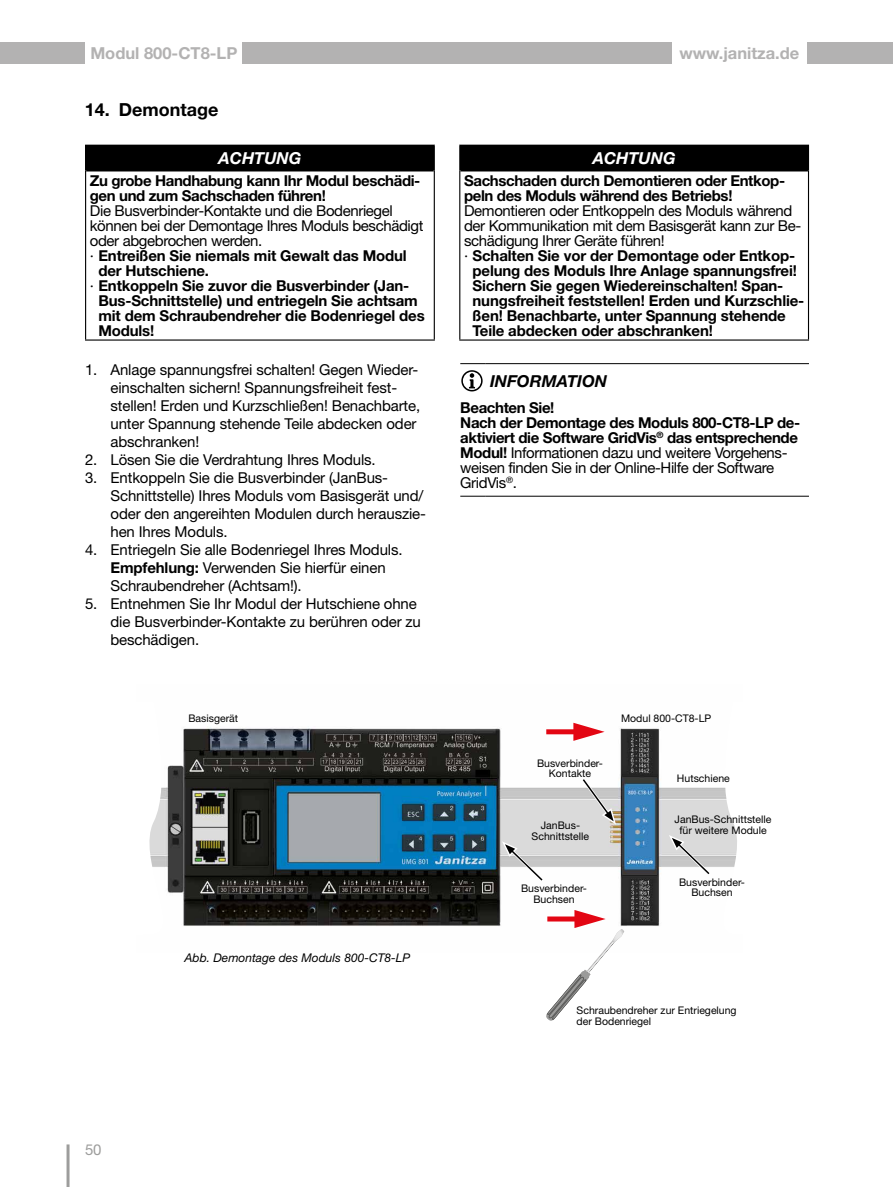
<style>
.page{position:relative;width:893px;height:1187px;background:#fff}
.page>*{position:absolute;margin:0;border:0;box-sizing:border-box;transform-origin:0 0}
.t1{font:700 18px "Helvetica Neue LT Pro";color:#000}
.t2{font:700 16.5px "Helvetica Neue LT Pro";color:#b3b2b2}
.t3{font:italic 700 16.5px "Helvetica Neue LT Pro";color:#fff}
.t4{font:italic 700 16.5px "Helvetica Neue LT Pro";color:#000}
.t5{font:15px/18px "Helvetica Neue LT Pro";letter-spacing:-.01em;color:#000}
.t6{font:700 15px/15px "Helvetica Neue LT Pro";letter-spacing:-.01em;color:#000}
.t7{font:15px "Helvetica Neue LT Pro";color:#9d9d9c}
.t8{font:italic 12px "Helvetica Neue LT Pro";color:#000}
.t9{font:10.5px/10.5px "Helvetica Neue LT Pro";color:#000;text-align:center}
.s1{font-weight:400}
.s2{font-weight:700}
</style>
<div class="page">
<hr style="left:67px;top:1144px;width:3px;height:42px;background:#9d9d9c">
<div style="left:0;top:43px;width:85px;height:21px;background:#b3b2b2"></div>
<div style="left:242px;top:43px;width:430px;height:21px;background:#b3b2b2"></div>
<div style="left:808px;top:43px;width:85px;height:21px;background:#b3b2b2"></div>
<img style="left:182px;top:727px;width:487px;height:205px">
<svg style="left:149px;top:765px;width:33px;height:128px"></svg>
<div style="left:460px;top:145px;width:348px;height:26px;background:#000"></div>
<hr style="left:459px;top:171px;width:1px;height:168px;background:#000">
<hr style="left:808px;top:171px;width:1px;height:168px;background:#000">
<hr style="left:459px;top:339px;width:350px;height:1px;background:#000">
<hr style="left:459px;top:145px;width:350px;height:1px;background:#000">
<svg style="left:459px;top:146px;width:1px;height:25px"></svg>
<svg style="left:808px;top:146px;width:1px;height:25px"></svg>
<div style="left:86px;top:145px;width:348px;height:26px;background:#000"></div>
<hr style="left:85px;top:171px;width:1px;height:168px;background:#000">
<hr style="left:434px;top:171px;width:1px;height:168px;background:#000">
<hr style="left:85px;top:339px;width:350px;height:1px;background:#000">
<hr style="left:85px;top:145px;width:350px;height:1px;background:#000">
<svg style="left:85px;top:146px;width:1px;height:25px"></svg>
<svg style="left:434px;top:146px;width:1px;height:25px"></svg>
<svg style="left:669px;top:787px;width:68px;height:87px;background:#d7d7d7"></svg>
<svg style="left:581px;top:777px;width:35px;height:47px"></svg>
<svg style="left:502px;top:841px;width:42px;height:41px"></svg>
<svg style="left:460px;top:363px;width:26px;height:1px"></svg>
<hr style="left:486px;top:363px;width:323px;height:1px;background:#000">
<svg style="left:460px;top:496px;width:26px;height:1px"></svg>
<hr style="left:486px;top:496px;width:323px;height:1px;background:#000">
<svg style="left:461px;top:370px;width:22px;height:21px"></svg>
<svg style="left:545px;top:722px;width:64px;height:20px"></svg>
<svg style="left:545px;top:908px;width:79px;height:113px"></svg>
<p class="t2" style="left:90px;top:42px;width:148px">Modul 800-CT8-LP</p>
<p class="t2" style="left:679px;top:42px;width:122px">www.janitza.de</p>
<p class="t1" style="left:85px;top:98px;width:135px">14. Demontage</p>
<p class="t3" style="left:219px;top:148px;width:84px">ACHTUNG</p>
<p class="t6" style="left:90px;top:172px;width:332px">Zu grobe Handhabung kann Ihr Modul beschädi&shy;gen und zum Sachschaden führen!</p>
<p class="t5" style="left:90px;top:201px;width:305px">Die Busverbinder-Kontakte und die Bodenriegel</p>
<p class="t5" style="left:90px;top:216px;width:335px">können bei der Demontage Ihres Moduls beschädigt</p>
<p class="t5" style="left:90px;top:231px;width:174px">oder abgebrochen werden.</p>
<p class="t6" style="left:90px;top:247px;width:318px"><span class="s1">·</span> Entreißen Sie niemals mit Gewalt das Modul</p>
<p class="t6" style="left:98px;top:262px;width:112px">der Hutschiene.</p>
<p class="t6" style="left:90px;top:277px;width:321px"><span class="s1">·</span> Entkoppeln Sie zuvor die Busverbinder (Jan-</p>
<p class="t6" style="left:98px;top:292px;width:321px">Bus-Schnittstelle) und entriegeln Sie achtsam</p>
<p class="t6" style="left:98px;top:307px;width:328px">mit dem Schraubendreher die Bodenriegel des</p>
<p class="t6" style="left:98px;top:322px;width:58px">Moduls!</p>
<p class="t5" style="left:111px;top:360px;width:311px;text-indent:-26px">1. Anlage spannungsfrei schalten! Gegen Wieder&shy;einschalten sichern! Spannungsfreiheit fest&shy;stellen! Erden und Kurzschließen! Benachbarte, unter Spannung stehende Teile abdecken oder abschranken!</p>
<p class="t5" style="left:85px;top:450px;width:292px">2. Lösen Sie die Verdrahtung Ihres Moduls.</p>
<p class="t5" style="left:111px;top:468px;width:317px;text-indent:-26px">3. Entkoppeln Sie die Busverbinder (JanBus-Schnittstelle) Ihres Moduls vom Basisgerät und/ oder den angereihten Modulen durch herauszie&shy;hen Ihres Moduls.</p>
<p class="t5" style="left:111px;top:540px;width:294px;text-indent:-26px">4. Entriegeln Sie alle Bodenriegel Ihres Moduls.<br><span class="s2">Empfehlung:</span> Verwenden Sie hierfür einen<br>Schraubendreher (Achtsam!).</p>
<p class="t5" style="left:111px;top:594px;width:312px;text-indent:-26px">5. Entnehmen Sie Ihr Modul der Hutschiene ohne die Busverbinder-Kontakte zu berühren oder zu beschädigen.</p>
<p class="t3" style="left:593px;top:148px;width:84px">ACHTUNG</p>
<p class="t6" style="left:464px;top:172px;width:323px">Sachschaden durch Demontieren oder Entkop&shy;peln des Moduls während des Betriebs!</p>
<p class="t5" style="left:464px;top:201px;width:330px">Demontieren oder Entkoppeln des Moduls während</p>
<p class="t5" style="left:464px;top:216px;width:339px">der Kommunikation mit dem Basisgerät kann zur Be-</p>
<p class="t5" style="left:464px;top:231px;width:202px">schädigung Ihrer Geräte führen!</p>
<p class="t6" style="left:464px;top:247px;width:333px"><span class="s1">·</span> Schalten Sie vor der Demontage oder Entkop-</p>
<p class="t6" style="left:473px;top:262px;width:326px">pelung des Moduls Ihre Anlage spannungsfrei!</p>
<p class="t6" style="left:473px;top:277px;width:312px">Sichern Sie gegen Wiedereinschalten! Span-</p>
<p class="t6" style="left:473px;top:292px;width:333px">nungsfreiheit feststellen! Erden und Kurzschlie-</p>
<p class="t6" style="left:473px;top:307px;width:315px">ßen! Benachbarte, unter Spannung stehende</p>
<p class="t6" style="left:473px;top:322px;width:242px">Teile abdecken oder abschranken!</p>
<p class="t4" style="left:490px;top:370px;width:119px">INFORMATION</p>
<p class="t6" style="left:460px;top:399px;width:341px">Beachten Sie!<br>Nach der Demontage des Moduls 800-CT8-LP de&shy;aktiviert die Software GridVis<sup>®</sup> das entsprechende Modul! <span class="s1">Informationen dazu und weitere Vorgehens&shy;weisen finden Sie in der Online-Hilfe der Software GridVis</span><sup>®</sup><span class="s1">.</span></p>
<p class="t9" style="left:188px;top:713px;width:51px">Basisgerät</p>
<p class="t9" style="left:621px;top:713px;width:92px">Modul 800-CT8-LP</p>
<p class="t7" style="left:85px;top:1140px;width:18px">50</p>
<p class="t8" style="left:185px;top:949px;width:227px">Abb. Demontage des Moduls 800-CT8-LP</p>
<p class="t9" style="left:537px;top:757px;width:67px">Busverbinder-<br>Kontakte</p>
<p class="t9" style="left:532px;top:819px;width:59px">JanBus-<br>Schnittstelle</p>
<p class="t9" style="left:521px;top:882px;width:67px">Busverbinder-<br>Buchsen</p>
<p class="t9" style="left:677px;top:773px;width:54px">Hutschiene</p>
<p class="t9" style="left:675px;top:814px;width:98px">JanBus-Schnittstelle für weitere Module</p>
<p class="t9" style="left:679px;top:876px;width:67px">Busverbinder-<br>Buchsen</p>
<p class="t9" style="left:577px;top:1004px;width:162px;text-align:left">Schraubendreher zur Entriegelung der Bodenriegel</p>
</div>
